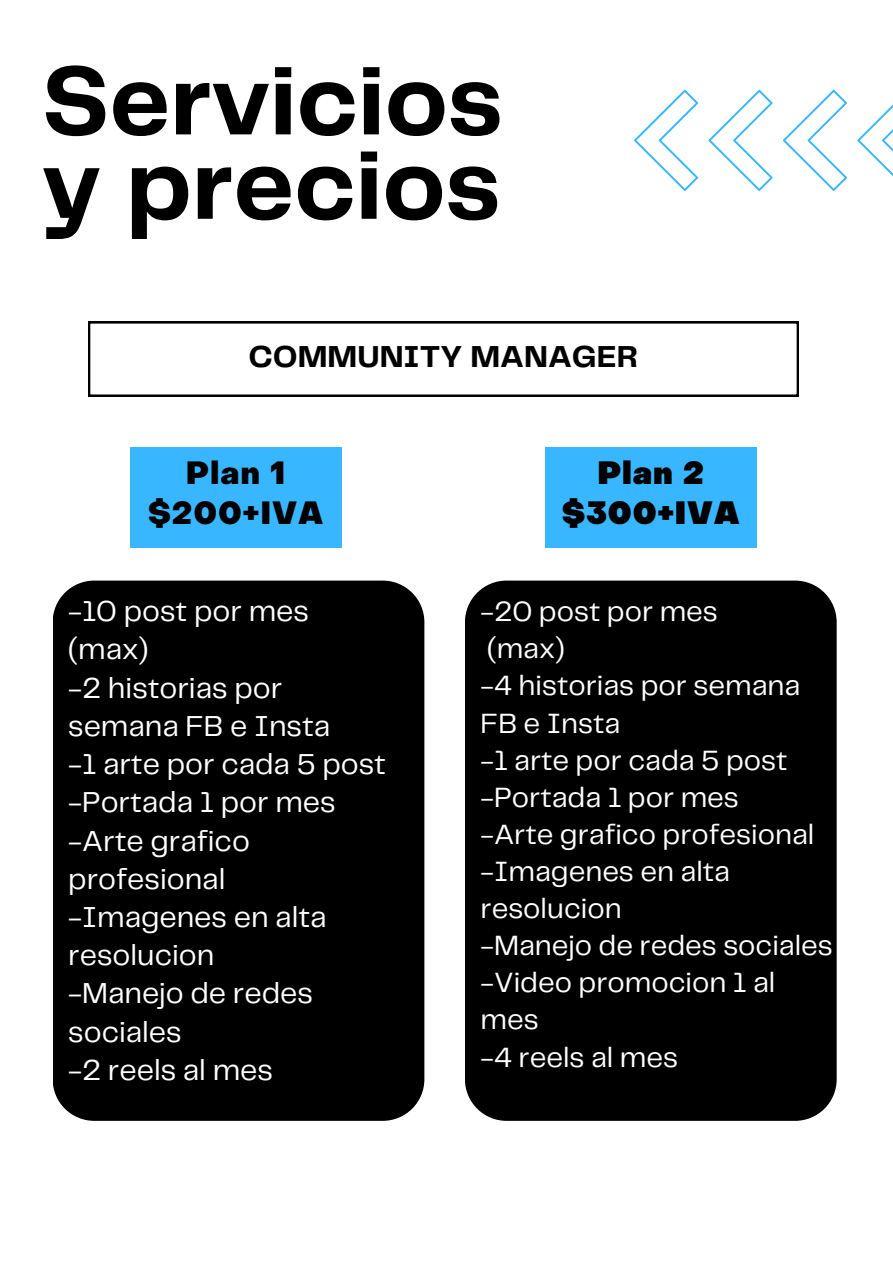
<style>
.page{position:relative;width:893px;height:1264px;background:#fff}
.page>*{position:absolute;margin:0;border:0;box-sizing:border-box;transform-origin:0 0}
.t1{font:700 101.1px/84.3px "Telegraf";color:#000}
.t2{font:700 31.5px "Telegraf";color:#000}
.t3{font:800 31.5px "Object Sans";letter-spacing:.05em;color:#000}
.t4{font:900 31.5px "Object Sans";letter-spacing:.05em;color:#000}
.t5{font:30px/38.2px "Telegraf";color:#fff}
.t6{font:28.95px/37px "Telegraf";color:#fff}
</style>
<div class="page">
<svg style="left:634px;top:90px;width:64px;height:101px"></svg>
<svg style="left:708px;top:90px;width:64px;height:101px"></svg>
<svg style="left:783px;top:90px;width:63px;height:101px"></svg>
<svg style="left:857px;top:105px;width:35px;height:70px"></svg>
<svg style="left:88px;top:321px;width:710px;height:76px"></svg>
<div style="left:130px;top:447px;width:211px;height:100px;background:#38b6ff"></div>
<div style="left:545px;top:447px;width:211px;height:100px;background:#38b6ff"></div>
<div style="left:53px;top:580px;width:371px;height:540px;background:#000"></div>
<div style="left:465px;top:580px;width:371px;height:540px;background:#000"></div>
<p class="t1" style="left:42px;top:64px;width:462px">Servicios y precios</p>
<p class="t2" style="left:248px;top:343px;width:391px">COMMUNITY MANAGER</p>
<p class="t3" style="left:186px;top:460px;width:100px">Plan 1</p>
<p class="t3" style="left:148px;top:501px;width:176px">$200+IVA</p>
<p class="t5" style="left:68px;top:593px;width:242px">-10 post por mes (max)</p>
<p class="t5" style="left:68px;top:670px;width:263px">-2 historias por semana FB e Insta</p>
<p class="t5" style="left:68px;top:746px;width:319px">-1 arte por cada 5 post</p>
<p class="t5" style="left:68px;top:784px;width:269px">-Portada 1 por mes</p>
<p class="t5" style="left:68px;top:823px;width:183px">-Arte grafico profesional</p>
<p class="t5" style="left:68px;top:899px;width:260px">-Imagenes en alta resolucion</p>
<p class="t5" style="left:68px;top:975px;width:246px">-Manejo de redes sociales</p>
<p class="t5" style="left:68px;top:1052px;width:206px">-2 reels al mes</p>
<p class="t4" style="left:598px;top:460px;width:107px">Plan 2</p>
<p class="t4" style="left:562px;top:500px;width:179px">$300+IVA</p>
<p class="t6" style="left:480px;top:594px;width:239px">-20 post por mes</p>
<p class="t6" style="left:487px;top:631px;width:79px">(max)</p>
<p class="t6" style="left:480px;top:668px;width:321px">-4 historias por semana<br>FB e Insta</p>
<p class="t6" style="left:480px;top:743px;width:308px">-1 arte por cada 5 post</p>
<p class="t6" style="left:480px;top:780px;width:260px">-Portada 1 por mes</p>
<p class="t6" style="left:480px;top:817px;width:335px">-Arte grafico profesional</p>
<p class="t6" style="left:480px;top:854px;width:251px">-Imagenes en alta resolucion</p>
<p class="t6" style="left:480px;top:928px;width:354px">-Manejo de redes sociales</p>
<p class="t6" style="left:480px;top:965px;width:296px">-Video promocion 1 al mes</p>
<p class="t6" style="left:480px;top:1039px;width:199px">-4 reels al mes</p>
</div>
